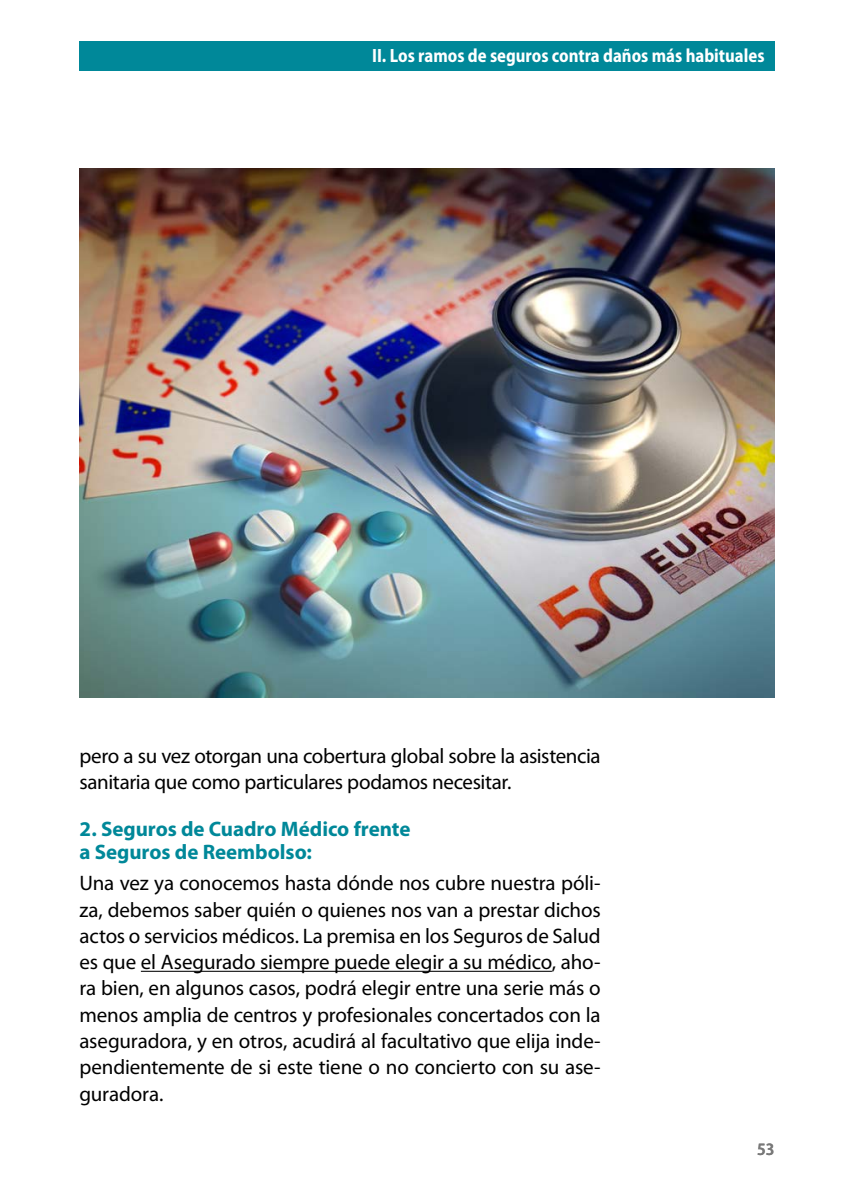
<style>
.page{position:relative;width:844px;height:1191px;background:#fff}
.page>*{position:absolute;margin:0;border:0;box-sizing:border-box;transform-origin:0 0}
.Párrafo_normal{font:21px/26.2px "Myriad Pro";letter-spacing:-.015em;color:#000}
.Apartado_2{font:700 21px/22.8px "Myriad Pro";letter-spacing:-.005em;color:#089}
.t1{font:700 semi-condensed 19.25px "Myriad Pro";color:#fff;scale:.93 1}
.t2{font:600 semi-condensed 17.5px "Myriad Pro";color:#797979}
</style>
<div class="page">
<div style="left:79px;top:41px;width:695px;height:30px;background:#089"></div>
<hr style="left:141px;top:970px;width:410px;height:1px;background:#000">
<img style="left:79px;top:169px;width:695px;height:528px">
<p class="t1" style="left:372px;top:43px;width:423px">II. Los ramos de seguros contra d ños más habituales</p>
<p class="t1" style="left:459px;top:43px;width:329px">I. Metodología del manual e introducción</p>
<p class="Párrafo_normal" style="left:79px;top:742px;width:522px">pero a su vez otorgan una cobertura global sobre la asistencia sanitaria que como particulares podamos necesitar.</p>
<p class="Apartado_2" style="left:79px;top:817px;width:332px">2. Seguros de Cuadro Médico frente a Seguros de Reembolso:</p>
<p class="Párrafo_normal" style="left:79px;top:870px;width:522px;text-align:justify">Una vez ya conocemos hasta dónde nos cubre nuestra póli&shy;za, debemos saber quién o quienes nos van a prestar dichos actos o servicios médicos. La premisa en los Seguros de Salud es que el Asegurado siempre puede elegir a su médico, aho&shy;ra bien, en algunos casos, podrá elegir entre una serie más o menos amplia de centros y profesionales concertados con la aseguradora, y en otros, acudirá al facultativo que elija inde&shy;pendientemente de si este tiene o no concierto con su ase&shy;guradora.</p>
<p class="t2" style="left:756px;top:1137px;width:19px">53</p>
</div>
